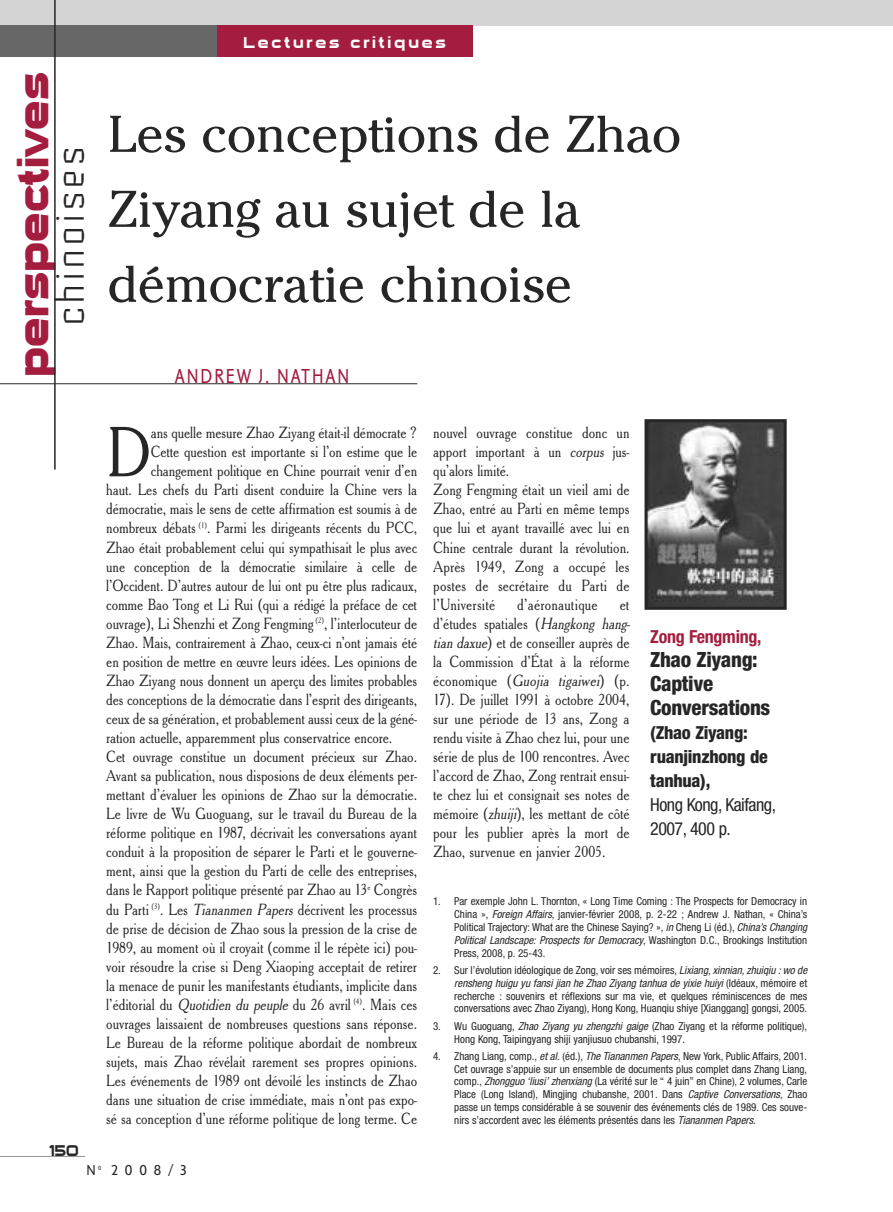
<style>
.page{position:relative;width:893px;height:1212px;background:#fff}
.page>*{position:absolute;margin:0;border:0;box-sizing:border-box;transform-origin:0 0}
.t1{font:74.1px "Cheltenham Old Sty T";color:#272627;scale:.88 1}
.t2{font:54px/75px "Cheltenham Itc T";color:#272627}
.t3{font:45px "Drukpa";letter-spacing:.085em;color:#272627}
.t4{font:700 39px "Sui Generis Deluxe";color:#a41d3f}
.t5{font:800 condensed 21px/24px "Helvetica Neue";letter-spacing:-.015em;color:#272627}
.t6{font:21px "Tannhauser Plain";letter-spacing:.1em;color:#a41d3f;scale:.9 1}
.t7{font:800 condensed 18px/24px "Helvetica Neue";letter-spacing:-.015em;color:#272627}
.t8{font:condensed 18px/24px "Helvetica Neue";letter-spacing:-.03em;color:#272627}
.t9{font:700 condensed 18px "Helvetica Neue";letter-spacing:-.015em;color:#a41d3f}
.t10{font:16.95px/19px "Cheltenham Old Sty T";color:#272627;scale:.88 1}
.t11{font:16.95px "Cheltenham Old Sty T";letter-spacing:.02em;color:#272627;scale:.88 1}
.t12{font:15px "Sui Generis Deluxe";letter-spacing:.185em;color:#fff}
.t13{font:15px "Tannhauser Plain";color:#272627}
.t14{font:15px "Sui Generis Deluxe";color:#272627;scale:.9 1}
.t15{font:condensed 10.95px/12.9px "Helvetica Neue";color:#272627;text-align:justify}
.s1{font-style:italic}
</style>
<div class="page">
<div style="left:0;top:0;width:893px;height:26px;background:#d4d4d4"></div>
<div style="left:0;top:26px;width:220px;height:31px;background:#686768"></div>
<hr style="left:0;top:1156px;width:85px;height:1px;background:#939393">
<div style="left:217px;top:26px;width:255px;height:31px;background:#a41d3f"></div>
<hr style="left:0;top:383px;width:417px;height:1px;background:#272627">
<hr style="left:54px;top:0;width:2px;height:470px;background:#272627">
<img style="left:648px;top:423px;width:135px;height:183px">
<div style="left:644px;top:419px;width:143px;height:191px;border:3px solid #272627"></div>
<h3 class="t4" style="left:16px;top:377px;width:306px;rotate:-90deg">perspectives</h3>
<h3 class="t3" style="left:54px;top:325px;width:180px;rotate:-90deg">chinoises</h3>
<p class="t14" style="left:49px;top:1144px;width:34px">150</p>
<p class="t12" style="left:244px;top:36px;width:204px">Lectures critiques</p>
<h2 class="t2" style="left:108px;top:96px;width:575px">Les conceptions de Zhao<br>Ziyang au sujet de la démocratie chinoise</h2>
<p class="t6" style="left:175px;top:367px;width:195px">ANDREW J. NATHAN</p>
<h1 class="t1" style="left:106px;top:407px;width:52px">D</h1>
<p class="t10" style="left:151px;top:423px;width:304px">ans quelle mesure Zhao Ziyang était-il démocrate ?</p>
<p class="t10" style="left:151px;top:442px;width:304px">Cette question est importante si l’on estime que le</p>
<p class="t10" style="left:151px;top:461px;width:304px">changement politique en Chine pourrait venir d’en</p>
<p class="t10" style="left:106px;top:480px;width:355px">haut. Les chefs du Parti disent conduire la Chine vers la</p>
<p class="t10" style="left:106px;top:499px;width:355px">démocratie, mais le sens de cette affirmation est soumis à de</p>
<p class="t10" style="left:106px;top:518px;width:355px">nombreux débats <sup>(1)</sup>. Parmi les dirigeants récents du PCC,</p>
<p class="t10" style="left:106px;top:537px;width:355px">Zhao était probablement celui qui sympathisait le plus avec</p>
<p class="t10" style="left:106px;top:556px;width:355px">une conception de la démocratie similaire à celle de</p>
<p class="t10" style="left:106px;top:575px;width:355px">l’Occident. D’autres autour de lui ont pu être plus radicaux,</p>
<p class="t10" style="left:106px;top:594px;width:355px">comme Bao Tong et Li Rui (qui a rédigé la préface de cet</p>
<p class="t10" style="left:106px;top:613px;width:355px">ouvrage), Li Shenzhi et Zong Fengming <sup>(2)</sup>, l’interlocuteur de</p>
<p class="t10" style="left:106px;top:632px;width:355px">Zhao. Mais, contrairement à Zhao, ceux-ci n’ont jamais été</p>
<p class="t10" style="left:106px;top:651px;width:355px">en position de mettre en œuvre leurs idées. Les opinions de</p>
<p class="t10" style="left:106px;top:670px;width:355px">Zhao Ziyang nous donnent un aperçu des limites probables</p>
<p class="t10" style="left:106px;top:689px;width:355px">des conceptions de la démocratie dans l’esprit des dirigeants,</p>
<p class="t10" style="left:106px;top:709px;width:355px">ceux de sa génération, et probablement aussi ceux de la géné-</p>
<p class="t10" style="left:106px;top:728px;width:326px">ration actuelle, apparemment plus conservatrice encore.</p>
<p class="t10" style="left:106px;top:747px;width:355px">Cet ouvrage constitue un document précieux sur Zhao.</p>
<p class="t10" style="left:106px;top:766px;width:355px">Avant sa publication, nous disposions de deux éléments per-</p>
<p class="t10" style="left:106px;top:785px;width:355px">mettant d’évaluer les opinions de Zhao sur la démocratie.</p>
<p class="t10" style="left:106px;top:804px;width:355px">Le livre de Wu Guoguang, sur le travail du Bureau de la</p>
<p class="t10" style="left:106px;top:823px;width:355px">réforme politique en 1987, décrivait les conversations ayant</p>
<p class="t10" style="left:106px;top:842px;width:355px">conduit à la proposition de séparer le Parti et le gouverne-</p>
<p class="t10" style="left:106px;top:861px;width:355px">ment, ainsi que la gestion du Parti de celle des entreprises,</p>
<p class="t10" style="left:106px;top:880px;width:355px">dans le Rapport politique présenté par Zhao au 13<sup>e</sup> Congrès</p>
<p class="t10" style="left:106px;top:899px;width:355px">du Parti <sup>(3)</sup>. Les <span class="s1">Tiananmen Papers</span> décrivent les processus</p>
<p class="t10" style="left:106px;top:918px;width:355px">de prise de décision de Zhao sous la pression de la crise de</p>
<p class="t10" style="left:106px;top:937px;width:355px">1989, au moment où il croyait (comme il le répète ici) pou-</p>
<p class="t10" style="left:106px;top:956px;width:355px">voir résoudre la crise si Deng Xiaoping acceptait de retirer</p>
<p class="t10" style="left:106px;top:975px;width:355px">la menace de punir les manifestants étudiants, implicite dans</p>
<p class="t10" style="left:106px;top:994px;width:355px">l’éditorial du <span class="s1">Quotidien du peuple</span> du 26 avril <sup>(4)</sup>. Mais ces</p>
<p class="t10" style="left:106px;top:1013px;width:355px">ouvrages laissaient de nombreuses questions sans réponse.</p>
<p class="t10" style="left:106px;top:1032px;width:355px">Le Bureau de la réforme politique abordait de nombreux</p>
<p class="t10" style="left:106px;top:1051px;width:355px">sujets, mais Zhao révélait rarement ses propres opinions.</p>
<p class="t10" style="left:106px;top:1070px;width:355px">Les événements de 1989 ont dévoilé les instincts de Zhao</p>
<p class="t10" style="left:106px;top:1090px;width:355px">dans une situation de crise immédiate, mais n’ont pas expo-</p>
<p class="t10" style="left:106px;top:1109px;width:355px">sé sa conception d’une réforme politique de long terme. Ce</p>
<p class="t10" style="left:433px;top:423px;width:224px">nouvel ouvrage constitue donc un apport important à un <span class="s1">corpus</span> jus&shy;qu’alors limité.<br>Zong Fengming était un vieil ami de<br>Zhao, entré au Parti en même temps que lui et ayant travaillé avec lui en<br>Chine centrale durant la révolution.<br>Après 1949, Zong a occupé les postes de secrétaire du Parti de l’Université</p>
<p class="t11" style="left:517px;top:594px;width:93px">d’aéronautique</p>
<p class="t10" style="left:433px;top:594px;width:227px;text-indent:186px">et d’études spatiales (<span class="s1">Hangkong hang&shy;tian daxue</span>) et de conseiller auprès de la Commission d’État à la réforme économique (<span class="s1">Guojia tigaiwei</span>) (p.<br>17). De juillet 1991 à octobre 2004, sur une période de 13 ans, Zong a rendu visite à Zhao chez lui, pour une série de plus de 100 rencontres. Avec l’accord de Zhao, Zong rentrait ensui&shy;te chez lui et consignait ses notes de mémoire (<span class="s1">zhuiji</span>), les mettant de côté pour les publier après la mort de<br>Zhao, survenue en janvier 2005.</p>
<p class="t9" style="left:650px;top:630px;width:113px">Zong Fengming,</p>
<p class="t5" style="left:650px;top:649px;width:121px">Zhao Ziyang:<br>Captive<br>Conversations</p>
<p class="t7" style="left:650px;top:722px;width:119px">(Zhao Ziyang: ruanjinzhong de tanhua),</p>
<p class="t8" style="left:650px;top:794px;width:127px">Hong Kong, Kaifang,<br>2007, 400 p.</p>
<p class="t15" style="left:454px;top:895px;width:354px;text-indent:-21px">1. Par exemple John L. Thornton, « Long Time Coming : The Prospects for Democracy in China », <span class="s1">Foreign Affairs</span>, janvier-février 2008, p. 2-22 ; Andrew J. Nathan, « China’s Political Trajectory: What are the Chinese Saying? », <span class="s1">in</span> Cheng Li (éd.), <span class="s1">China’s Changing Political Landscape: Prospects for Democracy</span>, Washington D.C., Brookings Institution Press, 2008, p. 25-43.</p>
<p class="t15" style="left:454px;top:964px;width:354px;text-indent:-21px">2. Sur l’évolution idéologique de Zong, voir ses mémoires, <span class="s1">Lixiang, xinnian, zhuiqiu : wo de rensheng huigu yu fansi jian he Zhao Ziyang tanhua de yixie huiyi</span> (Idéaux, mémoire et recherche : souvenirs et réflexions sur ma vie, et quelques réminiscences de mes conversations avec Zhao Ziyang), Hong Kong, Huanqiu shiye [Xianggang] gongsi, 2005.</p>
<p class="t15" style="left:454px;top:1020px;width:354px;text-indent:-21px">3. Wu Guoguang, <span class="s1">Zhao Ziyang yu zhengzhi gaige</span> (Zhao Ziyang et la réforme politique),<br>Hong Kong, Taipingyang shiji yanjiusuo chubanshi, 1997.</p>
<p class="t15" style="left:454px;top:1050px;width:354px;text-indent:-21px">4. Zhang Liang, comp., <span class="s1">et al.</span> (éd.), <span class="s1">The Tiananmen Papers</span>, New York, Public Affairs, 2001.<br>Cet ouvrage s’appuie sur un ensemble de documents plus complet dans Zhang Liang, comp., <span class="s1">Zhongguo ‘liusi’ zhenxiang</span> (La vérité sur le “ 4 juin” en Chine), 2 volumes, Carle Place (Long Island), Mingjing chubanshe, 2001. Dans <span class="s1">Captive Conversations</span>, Zhao passe un temps considérable à se souvenir des événements clés de 1989. Ces souve&shy;nirs s’accordent avec les éléments présentés dans les <span class="s1">Tiananmen Papers</span>.</p>
<p class="t13" style="left:87px;top:1164px;width:101px">N<sup>o</sup> 2008/3</p>
</div>
